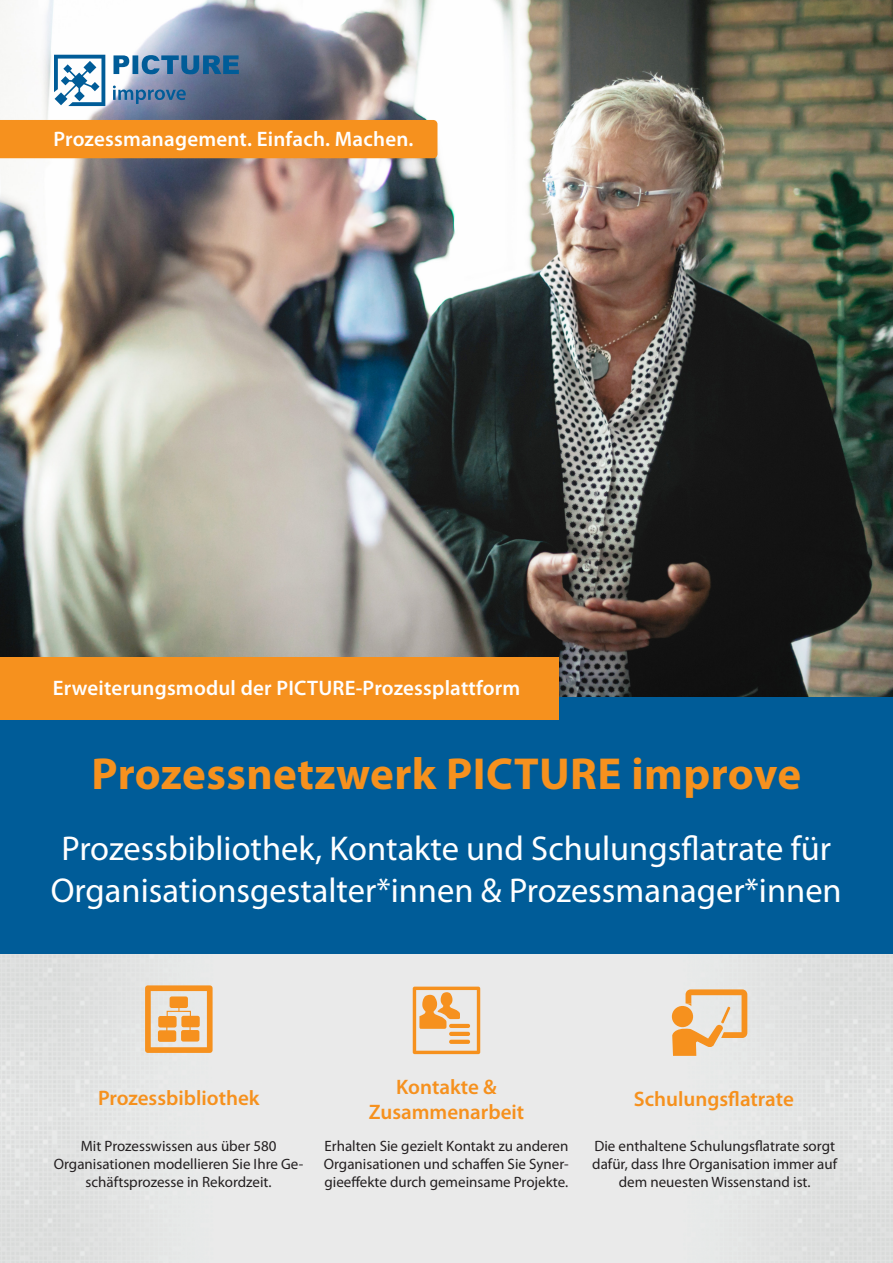
<style>
.page{position:relative;width:893px;height:1263px;background:#fff}
.page>*{position:absolute;margin:0;border:0;box-sizing:border-box;transform-origin:0 0}
.Orangene_Titelüberschrift{font:700 45px "Myriad Pro";letter-spacing:.01em;color:#f6911e}
.weiße_Überschrift{font:34.5px/42px "Myriad Pro";color:#fff;text-align:center}
.weißer_Text{font:600 21px "Myriad Pro";letter-spacing:.01em;color:#fff}
.Vorteile-orangene_Überschrift{font:600 21px "Myriad Pro";color:#f6911e}
.Vorteile-Fließtext{font:15px/18px "Myriad Pro";color:#231f20;text-align:center}
</style>
<div class="page">
<img style="left:0;top:0;width:893px;height:697px">
<div style="left:0;top:697px;width:893px;height:257px;background:#005c98"></div>
<svg style="left:672px;top:989px;width:75px;height:67px;background:#ecc596"></svg>
<svg style="left:43px;top:19px;width:216px;height:56px"></svg>
<svg style="left:54px;top:55px;width:51px;height:51px"></svg>
<svg style="left:113px;top:86px;width:73px;height:18px"></svg>
<svg style="left:114px;top:55px;width:125px;height:19px;background:#457ca9"></svg>
<div style="left:0;top:657px;width:558px;height:63px;background:#f6911e"></div>
<div style="left:0;top:120px;width:437px;height:38px;background:#f6911e"></div>
<div style="left:145px;top:984px;width:68px;height:69px;background:#e7e9e8"></div>
<div style="left:413px;top:986px;width:67px;height:68px;background:#eaeaea"></div>
<p class="weißer_Text" style="left:54px;top:126px;width:362px">Prozessmanagement. Einfach. Machen.</p>
<p class="weißer_Text" style="left:53px;top:675px;width:469px">Erweiterungsmodul der PICTURE-Prozessplattform</p>
<p class="Orangene_Titelüberschrift" style="left:92px;top:745px;width:711px">Prozessnetzwerk PICTURE improve</p>
<p class="weiße_Überschrift" style="left:51px;top:827px;width:792px">Prozessbibliothek, Kontakte und Schulungsflatrate für<br>Organisationsgestalter*innen &amp; Prozessmanager*innen</p>
<p class="Vorteile-orangene_Überschrift" style="left:98px;top:1085px;width:163px">Prozessbibliothek</p>
<p class="Vorteile-Fließtext" style="left:81px;top:1136px;width:197px">Mit Prozesswissen aus über 580</p>
<p class="Vorteile-Fließtext" style="left:54px;top:1154px;width:251px">Organisationen modellieren Sie Ihre Ge&shy;schäftsprozesse in Rekordzeit.</p>
<p class="Vorteile-orangene_Überschrift" style="left:396px;top:1073px;width:102px">Kontakte &amp;</p>
<p class="Vorteile-orangene_Überschrift" style="left:369px;top:1099px;width:157px">Zusammenarbeit</p>
<p class="Vorteile-orangene_Überschrift" style="left:634px;top:1086px;width:162px">Schulungsflatrate</p>
<p class="Vorteile-Fließtext" style="left:324px;top:1136px;width:246px;text-align:justify">Erhalten Sie gezielt Kontakt zu anderen Organisationen und schaffen Sie Syner&shy;gieeffekte durch gemeinsame Projekte.</p>
<p class="Vorteile-Fließtext" style="left:592px;top:1136px;width:246px">Die enthaltene Schulungsflatrate sorgt dafür, dass Ihre Organisation immer auf dem neuesten Wissenstand ist.</p>
</div>
